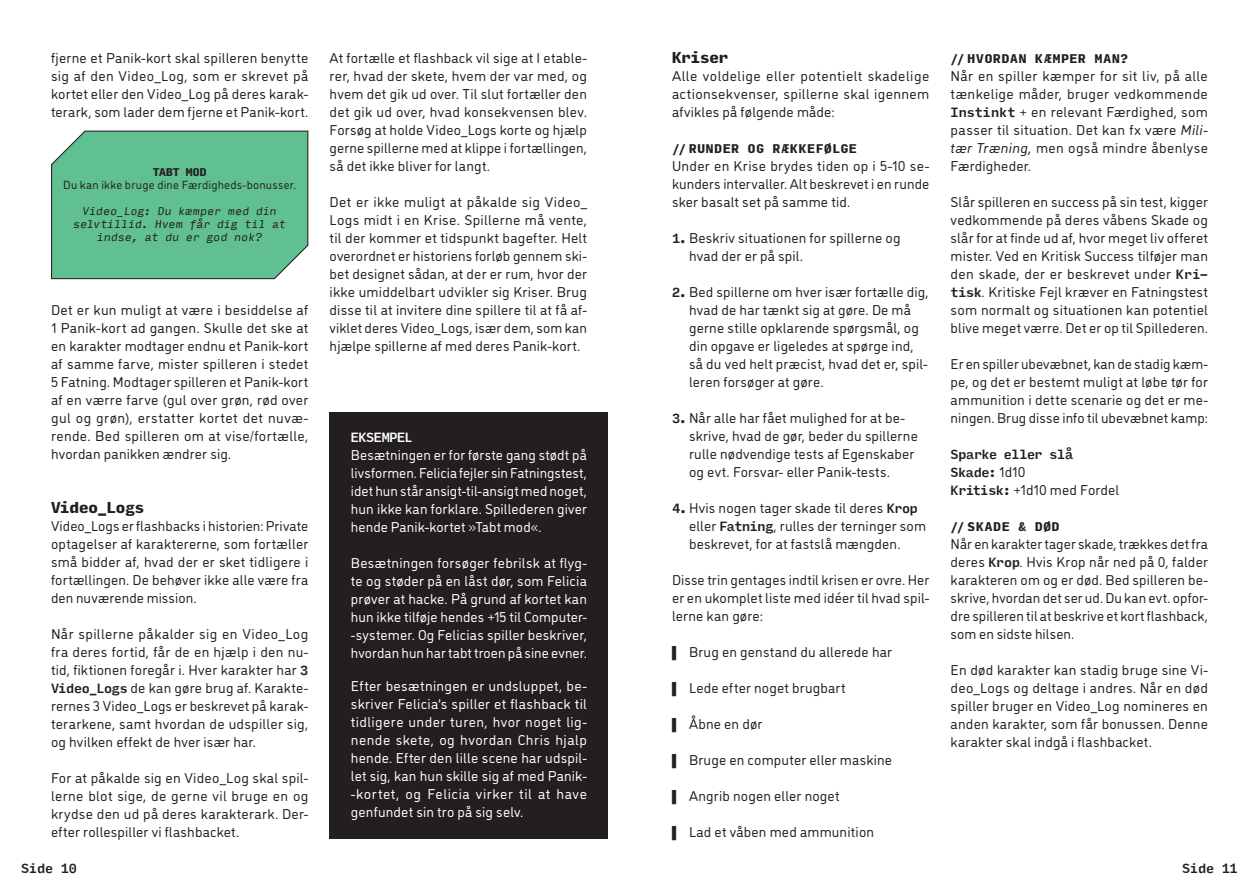
<style>
.page{position:relative;width:1259px;height:893px;background:#fff}
.page>*{position:absolute;margin:0;border:0;box-sizing:border-box;transform-origin:0 0}
.t1{font:900 15px "Input Mono";letter-spacing:-.01em;color:#231f20}
.Basic_1{font:14.25px/18px "DI Nosaur";letter-spacing:.01em;color:#231f20;text-align:justify}
.Basic_SMAL{font:14.25px/18px "DI Nosaur";letter-spacing:.005em;color:#231f20;text-align:justify}
.Basic_1-2{font:14.25px/18px "DI Nosaur";letter-spacing:.035em;color:#fff;text-align:justify}
.Basic_1_SMAL{font:14.25px/18px "DI Nosaur";letter-spacing:.01em;color:#fff;text-align:justify}
.Basic_SMAL-2{font:14.25px/18px "DI Nosaur";letter-spacing:.01em;color:#fff;text-align:justify}
.Basic_1_SMAL-2{font:14.25px/18px "DI Nosaur";letter-spacing:.01em;color:#231f20;text-align:justify}
.Basic_1-3{font:500 12.75px "Input Mono";letter-spacing:-.02em;color:#231f20}
.t2{font:500 12.75px "Input Mono";letter-spacing:-.035em;color:#fff}
.t3{font:900 12px "Input Mono";letter-spacing:.07em;color:#231f20}
.Panic-card_text{font:11.7px "DI Nosaur";letter-spacing:.02em;color:#231f20}
.Panic-card_Video_Log{font:italic 10.65px/12.9px "Input Mono";letter-spacing:.01em;color:#231f20;text-align:center}
.Panik-card_Title{font:900 10.65px "Input Mono";color:#231f20}
.s1{font-family:"Input Mono";font-weight:500;font-size:12.75px}
.s2{font-family:"Input Mono Condensed";font-weight:900}
.s3{font-style:italic}
.s4{font-family:"DI Nosaur";font-weight:400;font-size:14.25px}
</style>
<div class="page">
<div style="left:330px;top:412px;width:278px;height:426px;background:#231f20"></div>
<div style="left:51px;top:130px;width:258px;height:150px;background:#61c08f"></div>
<p class="Basic_1" style="left:51px;top:48px;width:259px">fjerne et Panik-kort skal spilleren benytte sig af den Video_Log, som er skrevet på kortet eller den Video_Log på deres karak&shy;terark, som lader dem fjerne et Panik-kort.</p>
<p class="Panik-card_Title" style="left:153px;top:163px;width:55px">TABT MOD</p>
<p class="Panic-card_text" style="left:63px;top:177px;width:234px">Du kan ikke bruge dine Færdigheds-bonusser.</p>
<p class="Panic-card_Video_Log" style="left:73px;top:204px;width:214px">Video_Log: Du kæmper med din selvtillid. Hvem får dig til at indse, at du er god nok?</p>
<p class="Basic_1" style="left:51px;top:300px;width:259px">Det er kun muligt at være i besiddelse af 1 Panik-kort ad gangen. Skulle det ske at en karakter modtager endnu et Panik-kort af samme farve, mister spilleren i stedet 5 Fatning. Modtager spilleren et Panik-kort af en værre farve (gul over grøn, rød over gul og grøn), erstatter kortet det nuvæ&shy;rende. Bed spilleren om at vise/fortælle, hvordan panikken ændrer sig.</p>
<h2 class="t1" style="left:51px;top:493px;width:95px">Video_Logs</h2>
<p class="Basic_SMAL" style="left:51px;top:516px;width:259px">Video_Logs er flashbacks i historien: Private optagelser af karaktererne, som fortæller små bidder af, hvad der er sket tidligere i fortællingen. De behøver ikke alle være fra den nuværende mission.</p>
<p class="Basic_1" style="left:51px;top:624px;width:259px">Når spillerne påkalder sig en Video_Log fra deres fortid, får de en hjælp i den nu&shy;tid, fiktionen foregår i. Hver karakter har <span class="s1">3<br>Video_Logs</span> de kan gøre brug af. Karakte&shy;rernes 3 Video_Logs er beskrevet på karak&shy;terarkene, samt hvordan de udspiller sig, og hvilken effekt de hver især har.</p>
<p class="Basic_1" style="left:51px;top:768px;width:259px">For at påkalde sig en Video_Log skal spil&shy;lerne blot sige, de gerne vil bruge en og krydse den ud på deres karakterark. Der&shy;efter rollespiller vi flashbacket.</p>
<p class="Basic_1" style="left:330px;top:48px;width:259px">At fortælle et flashback vil sige at I etable&shy;rer, hvad der skete, hvem der var med, og hvem det gik ud over. Til slut fortæller den det gik ud over, hvad konsekvensen blev.<br>Forsøg at holde Video_Logs korte og hjælp gerne spillerne med at klippe i fortællingen, så det ikke bliver for langt.</p>
<p class="Basic_1" style="left:330px;top:192px;width:259px">Det er ikke muligt at påkalde sig Video_ Logs midt i en Krise. Spillerne må vente, til der kommer et tidspunkt bagefter. Helt overordnet er historiens forløb gennem ski&shy;bet designet sådan, at der er rum, hvor der ikke umiddelbart udvikler sig Kriser. Brug disse til at invitere dine spillere til at få af&shy;viklet deres Video_Logs, især dem, som kan hjælpe spillerne af med deres Panik-kort.</p>
<h3 class="t2" style="left:351px;top:426px;width:63px">EKSEMPEL</h3>
<p class="Basic_SMAL-2" style="left:351px;top:445px;width:238px">Besætningen er for første gang stødt på livsformen. Felicia fejler sin Fatningstest, idet hun står ansigt-til-ansigt med noget, hun ikke kan forklare. Spillederen giver hende Panik-kortet »Tabt mod«.</p>
<p class="Basic_1_SMAL" style="left:351px;top:553px;width:238px">Besætningen forsøger febrilsk at flyg&shy;te og støder på en låst dør, som Felicia prøver at hacke. På grund af kortet kan hun ikke tilføje hendes +15 til Computer--systemer. Og Felicias spiller beskriver, hvordan hun har tabt troen på sine evner.</p>
<p class="Basic_1-2" style="left:351px;top:676px;width:238px">Efter besætningen er undsluppet, be&shy;skriver Felicia’s spiller et flashback til tidligere under turen, hvor noget lig&shy;nende skete, og hvordan Chris hjalp hende. Efter den lille scene har udspil&shy;let sig, kan hun skille sig af med Panik--kortet, og Felicia virker til at have genfundet sin tro på sig selv.</p>
<h2 class="t1" style="left:672px;top:43px;width:58px">Kriser</h2>
<p class="Basic_1" style="left:672px;top:66px;width:259px">Alle voldelige eller potentielt skadelige actionsekvenser, spillerne skal igennem afvikles på følgende måde:</p>
<h3 class="t3" style="left:672px;top:137px;width:186px">// RUNDER OG RÆKKEFØLGE</h3>
<p class="Basic_1" style="left:672px;top:156px;width:259px">Under en Krise brydes tiden op i 5-10 se&shy;kunders intervaller. Alt beskrevet i en runde sker basalt set på samme tid.</p>
<p class="Basic_1" style="left:689px;top:228px;width:213px;text-indent:-17px"><span class="s1">1.</span>Beskriv situationen for spillerne og hvad der er på spil.</p>
<p class="Basic_1" style="left:689px;top:282px;width:241px;text-align:left;text-indent:-17px"><span class="s1">2.</span>Bed spillerne om hver især fortælle dig, hvad de har tænkt sig at gøre. De må gerne stille opklarende spørgsmål, og din opgave er ligeledes at spørge ind, så du ved helt præcist, hvad det er, spil&shy;leren forsøger at gøre.</p>
<p class="Basic_1" style="left:689px;top:408px;width:230px;text-align:left;text-indent:-17px"><span class="s1">3.</span>Når alle har fået mulighed for at be&shy;skrive, hvad de gør, beder du spillerne rulle nødvendige tests af Egenskaber og evt. Forsvar- eller Panik-tests.</p>
<p class="Basic_1" style="left:689px;top:498px;width:239px;text-align:left;text-indent:-17px"><span class="s1">4.</span>Hvis nogen tager skade til deres <span class="s1">Krop </span>eller <span class="s1">Fatning</span>, rulles der terninger som beskrevet, for at fastslå mængden.</p>
<p class="Basic_1" style="left:672px;top:570px;width:259px">Disse trin gentages indtil krisen er ovre. Her er en ukomplet liste med idéer til hvad spil&shy;lerne kan gøre:</p>
<p class="Basic_1" style="left:672px;top:642px;width:222px"><span class="s2">▌</span> Brug en genstand du allerede har</p>
<p class="Basic_1" style="left:672px;top:678px;width:175px"><span class="s2">▌</span> Lede efter noget brugbart</p>
<p class="Basic_1" style="left:672px;top:714px;width:92px"><span class="s2">▌</span> Åbne en dør</p>
<p class="Basic_1" style="left:672px;top:750px;width:221px"><span class="s2">▌</span> Bruge en computer eller maskine</p>
<p class="Basic_1" style="left:672px;top:786px;width:169px"><span class="s2">▌</span> Angrib nogen eller noget</p>
<p class="Basic_1" style="left:672px;top:822px;width:203px"><span class="s2">▌</span> Lad et våben med ammunition</p>
<h3 class="t3" style="left:950px;top:47px;width:179px">// HVORDAN KÆMPER MAN?</h3>
<p class="Basic_1" style="left:950px;top:66px;width:259px">Når en spiller kæmper for sit liv, på alle tænkelige måder, bruger vedkommende <span class="s1">Instinkt</span> + en relevant Færdighed, som passer til situation. Det kan fx være <span class="s3">Mili&shy;tær Træning,</span> men også mindre åbenlyse Færdigheder.</p>
<p class="Basic_1" style="left:950px;top:192px;width:259px">Slår spilleren en success på sin test, kigger vedkommende på deres våbens Skade og slår for at finde ud af, hvor meget liv offeret mister. Ved en Kritisk Success tilføjer man den skade, der er beskrevet under <span class="s1">Kri&shy;tisk</span>. Kritiske Fejl kræver en Fatningstest som normalt og situationen kan potentiel blive meget værre. Det er op til Spillederen.</p>
<p class="Basic_1_SMAL-2" style="left:950px;top:354px;width:259px">Er en spiller ubevæbnet, kan de stadig kæm&shy;pe, og det er bestemt muligt at løbe tør for ammunition i dette scenarie og det er me&shy;ningen. Brug disse info til ubevæbnet kamp:</p>
<p class="Basic_1-3" style="left:950px;top:442px;width:124px">Sparke eller slå</p>
<p class="Basic_1-3" style="left:950px;top:460px;width:76px">Skade: <span class="s4">1d10</span></p>
<p class="Basic_1" style="left:950px;top:480px;width:170px"><span class="s1">Kritisk:</span> +1d10 med Fordel</p>
<h3 class="t3" style="left:950px;top:515px;width:110px">// SKADE &amp; DØD</h3>
<p class="Basic_SMAL" style="left:950px;top:534px;width:259px">Når en karakter tager skade, trækkes det fra deres <span class="s1">Krop</span>. Hvis Krop når ned på 0, falder karakteren om og er død. Bed spilleren be&shy;skrive, hvordan det ser ud. Du kan evt. opfor&shy;dre spilleren til at beskrive et kort flashback, som en sidste hilsen.</p>
<p class="Basic_1" style="left:950px;top:660px;width:259px">En død karakter kan stadig bruge sine Vi&shy;deo_Logs og deltage i andres. Når en død spiller bruger en Video_Log nomineres en anden karakter, som får bonussen. Denne karakter skal indgå i flashbacket.</p>
<p class="Basic_1-3" style="left:21px;top:856px;width:57px">Side 10</p>
<p class="Basic_1-3" style="left:1182px;top:856px;width:57px">Side 11</p>
</div>
